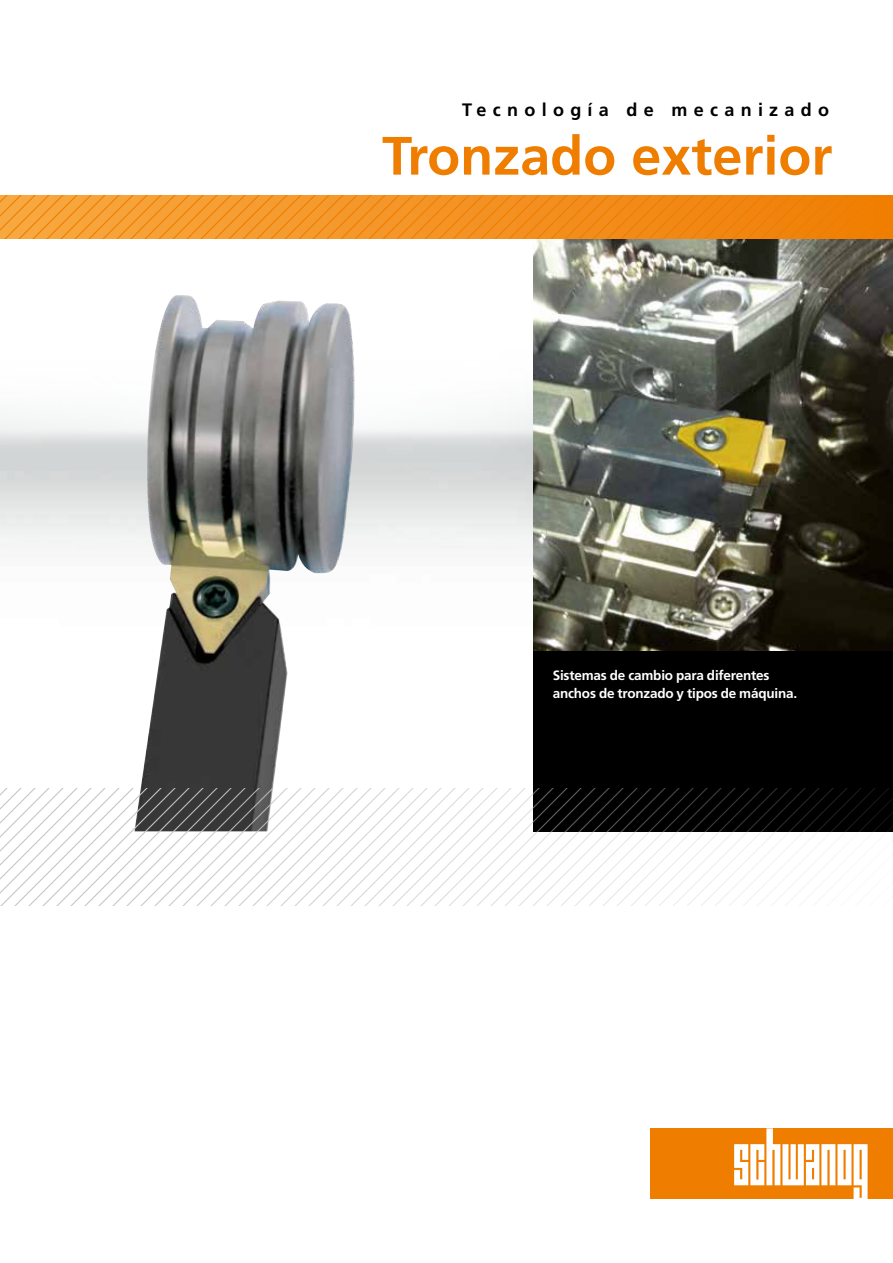
<style>
.page{position:relative;width:893px;height:1263px;background:#fff}
.page>*{position:absolute;margin:0;border:0;box-sizing:border-box;transform-origin:0 0}
.t1{font:700 54px "Frutiger";color:#ef7d00}
.t2{font:700 18px "Frutiger";letter-spacing:.35em;color:#000}
.t3{font:700 13.5px/18px "Frutiger";letter-spacing:-.015em;color:#fff}
</style>
<div class="page">
<div style="left:651px;top:1128px;width:242px;height:71px;background:#ef7d00"></div>
<svg style="left:734px;top:1128px;width:133px;height:71px"></svg>
<img style="left:0;top:317px;width:534px;height:393px">
<img style="left:134px;top:295px;width:223px;height:494px">
<img style="left:534px;top:238px;width:359px;height:413px">
<div style="left:534px;top:651px;width:359px;height:180px;background:#000"></div>
<svg style="left:196px;top:789px;width:14px;height:117px"></svg>
<svg style="left:210px;top:789px;width:14px;height:117px"></svg>
<svg style="left:224px;top:789px;width:14px;height:117px"></svg>
<svg style="left:238px;top:789px;width:14px;height:117px"></svg>
<svg style="left:252px;top:789px;width:14px;height:117px"></svg>
<svg style="left:266px;top:789px;width:14px;height:117px"></svg>
<svg style="left:280px;top:789px;width:14px;height:117px"></svg>
<svg style="left:294px;top:789px;width:14px;height:117px"></svg>
<svg style="left:308px;top:789px;width:14px;height:117px"></svg>
<svg style="left:322px;top:789px;width:14px;height:117px"></svg>
<svg style="left:336px;top:789px;width:14px;height:117px"></svg>
<svg style="left:350px;top:789px;width:14px;height:117px"></svg>
<svg style="left:364px;top:789px;width:14px;height:117px"></svg>
<svg style="left:378px;top:789px;width:14px;height:117px"></svg>
<svg style="left:392px;top:789px;width:14px;height:117px"></svg>
<svg style="left:406px;top:789px;width:14px;height:117px"></svg>
<svg style="left:420px;top:789px;width:14px;height:117px"></svg>
<svg style="left:434px;top:789px;width:14px;height:117px"></svg>
<svg style="left:448px;top:789px;width:14px;height:117px"></svg>
<svg style="left:462px;top:789px;width:14px;height:117px"></svg>
<svg style="left:476px;top:789px;width:14px;height:117px"></svg>
<svg style="left:490px;top:789px;width:14px;height:117px"></svg>
<svg style="left:504px;top:789px;width:14px;height:117px"></svg>
<svg style="left:518px;top:789px;width:375px;height:117px"></svg>
<svg style="left:0;top:196px;width:893px;height:42px"></svg>
<h2 class="t2" style="left:462px;top:99px;width:368px">Tecnología de mecanizado</h2>
<h1 class="t1" style="left:382px;top:124px;width:452px">Tronzado exterior</h1>
<p class="t3" style="left:553px;top:666px;width:246px">Sistemas de cambio para diferentes anchos de tronzado y tipos de máquina.</p>
</div>
